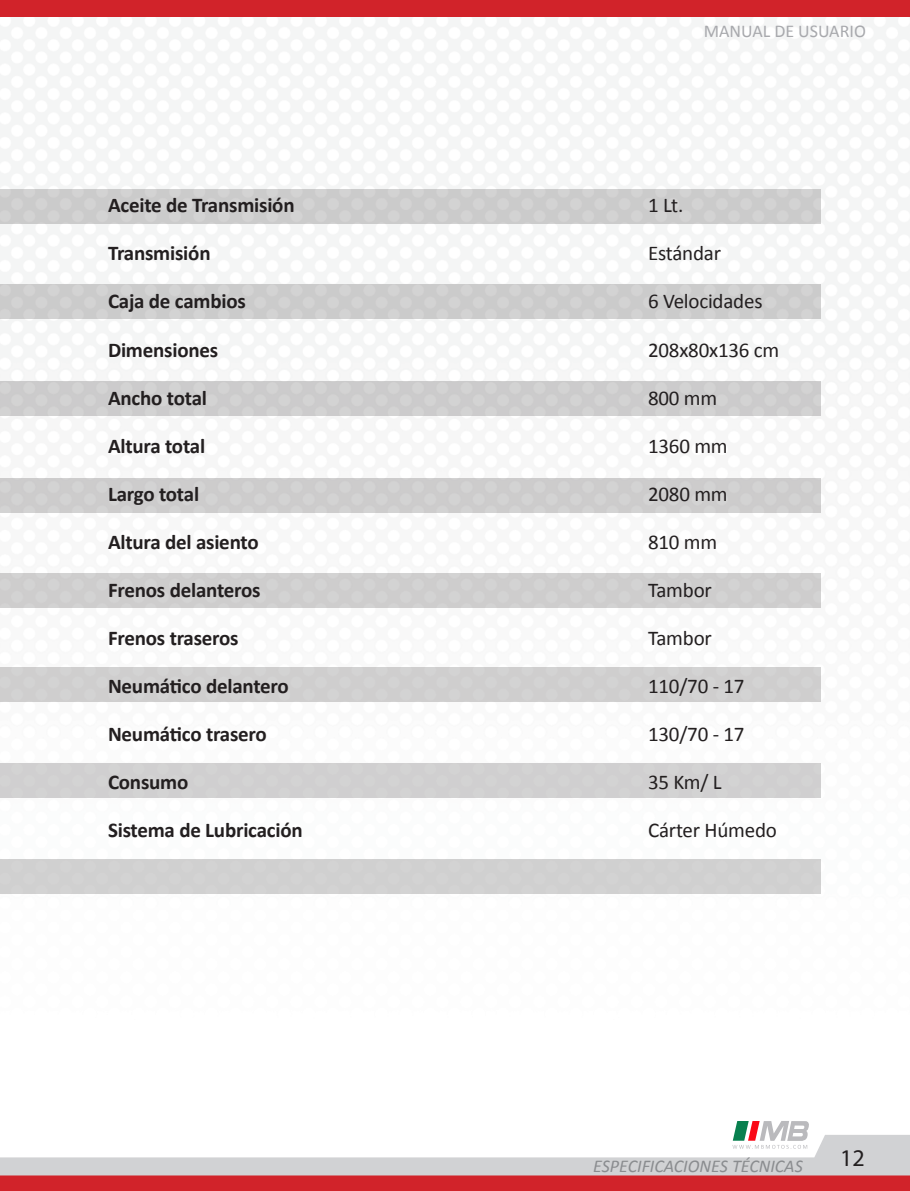
<style>
.page{position:relative;width:910px;height:1191px;background:#fff}
.page>*{position:absolute;margin:0;border:0;box-sizing:border-box;transform-origin:0 0}
.t1{font:24px "Myriad Pro";color:#231f20}
.t2{font:700 21px "Calibri";letter-spacing:-.01em;color:#231f20}
.t3{font:21px "Calibri";letter-spacing:-.01em;color:#231f20}
.t4{font:italic 18px "Calibri";color:#8a8c8f}
.t5{font:18px "Calibri";color:#a8a9ad}
</style>
<div class="page">
<div style="left:0;top:0;width:910px;height:17px;background:#d1232a"></div>
<svg style="left:0;top:1121px;width:910px;height:70px"></svg>
<div style="left:0;top:189px;width:821px;height:35px;background:#cbcbcb"></div>
<div style="left:0;top:284px;width:821px;height:35px;background:#cbcbcb"></div>
<div style="left:0;top:381px;width:821px;height:35px;background:#cccbcc"></div>
<div style="left:0;top:478px;width:821px;height:35px;background:#cdcccc"></div>
<div style="left:0;top:573px;width:821px;height:35px;background:#cecdcd"></div>
<div style="left:0;top:667px;width:821px;height:35px;background:#cfcece"></div>
<div style="left:0;top:763px;width:821px;height:35px;background:#d0cfd0"></div>
<div style="left:0;top:859px;width:821px;height:35px;background:#d0d0d0"></div>
<p class="t5" style="left:704px;top:20px;width:164px">MANUAL DE USUARIO</p>
<p class="t2" style="left:108px;top:192px;width:188px">Aceite de Transmisión</p>
<p class="t3" style="left:648px;top:192px;width:37px">1 Lt.</p>
<p class="t2" style="left:108px;top:240px;width:104px">Transmisión</p>
<p class="t3" style="left:648px;top:240px;width:75px">Estándar</p>
<p class="t2" style="left:108px;top:288px;width:139px">Caja de cambios</p>
<p class="t3" style="left:648px;top:288px;width:116px">6 Velocidades</p>
<p class="t2" style="left:108px;top:336px;width:112px">Dimensiones</p>
<p class="t3" style="left:648px;top:336px;width:133px">208x80x136 cm</p>
<p class="t2" style="left:108px;top:384px;width:100px">Ancho total</p>
<p class="t3" style="left:648px;top:384px;width:71px">800 mm</p>
<p class="t2" style="left:108px;top:432px;width:99px">Altura total</p>
<p class="t3" style="left:648px;top:432px;width:81px">1360 mm</p>
<p class="t2" style="left:108px;top:480px;width:93px">Largo total</p>
<p class="t3" style="left:648px;top:480px;width:81px">2080 mm</p>
<p class="t2" style="left:108px;top:528px;width:152px">Altura del asiento</p>
<p class="t3" style="left:648px;top:528px;width:71px">810 mm</p>
<p class="t2" style="left:108px;top:576px;width:154px">Frenos delanteros</p>
<p class="t3" style="left:648px;top:576px;width:65px">Tambor</p>
<p class="t2" style="left:108px;top:624px;width:132px">Frenos traseros</p>
<p class="t3" style="left:648px;top:624px;width:65px">Tambor</p>
<p class="t2" style="left:108px;top:672px;width:182px">Neumático delantero</p>
<p class="t3" style="left:648px;top:672px;width:98px">110/70 - 17</p>
<p class="t2" style="left:108px;top:720px;width:160px">Neumático trasero</p>
<p class="t3" style="left:648px;top:720px;width:98px">130/70 - 17</p>
<p class="t2" style="left:108px;top:768px;width:82px">Consumo</p>
<p class="t3" style="left:648px;top:768px;width:75px">35 Km/ L</p>
<p class="t2" style="left:108px;top:816px;width:196px">Sistema de Lubricación</p>
<p class="t3" style="left:648px;top:816px;width:130px">Cárter Húmedo</p>
<p class="t4" style="left:593px;top:1153px;width:211px">ESPECIFICACIONES TÉCNICAS</p>
<p class="t1" style="left:840px;top:1142px;width:26px">12</p>
</div>
